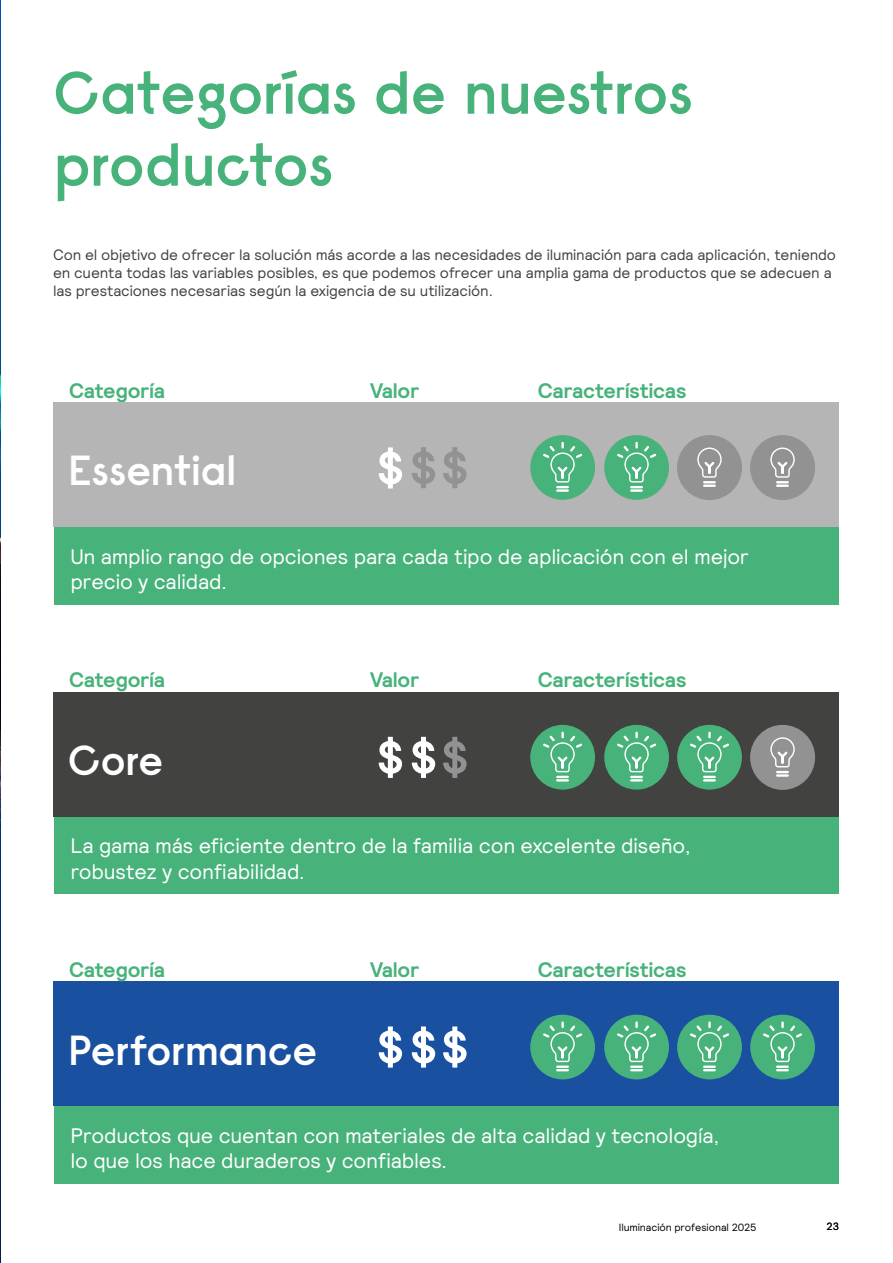
<style>
.page{position:relative;width:893px;height:1263px;background:#fff}
.page>*{position:absolute;margin:0;border:0;box-sizing:border-box;transform-origin:0 0}
.t1{font:600 60px/72px "Signify Raisonne";letter-spacing:-.015em;color:#47b27a}
.t2{font:600 42px "Signify Raisonne";letter-spacing:-.015em;color:#fff}
.t3{font:21px/25.2px "Relative";letter-spacing:-.01em;color:#fff}
.t4{font:700 21px "Relative";letter-spacing:-.005em;color:#47b27a}
.t5{font:15px/18px "Relative";letter-spacing:-.005em;color:#424241}
.t6{font:10.5px "Relative";letter-spacing:-.01em;color:#000}
</style>
<div class="page">
<img style="left:0;top:0;width:1px;height:778px">
<div style="left:54px;top:527px;width:785px;height:77px;background:#47b27a"></div>
<div style="left:54px;top:817px;width:785px;height:77px;background:#47b27a"></div>
<div style="left:54px;top:1106px;width:785px;height:78px;background:#47b27a"></div>
<div style="left:53px;top:981px;width:786px;height:125px;background:#1951a0"></div>
<div style="left:750px;top:1015px;width:65px;height:64px;background:#47b27a;border-radius:50%"></div>
<svg style="left:761px;top:1020px;width:43px;height:51px"></svg>
<div style="left:677px;top:1015px;width:65px;height:64px;background:#47b27a;border-radius:50%"></div>
<svg style="left:688px;top:1020px;width:43px;height:51px"></svg>
<div style="left:604px;top:1015px;width:65px;height:64px;background:#47b27a;border-radius:50%"></div>
<svg style="left:615px;top:1020px;width:43px;height:51px"></svg>
<div style="left:530px;top:1015px;width:65px;height:64px;background:#47b27a;border-radius:50%"></div>
<svg style="left:541px;top:1020px;width:43px;height:51px"></svg>
<svg style="left:379px;top:1026px;width:23px;height:41px"></svg>
<svg style="left:412px;top:1026px;width:23px;height:41px"></svg>
<svg style="left:443px;top:1026px;width:23px;height:41px"></svg>
<div style="left:53px;top:692px;width:786px;height:125px;background:#424241"></div>
<div style="left:750px;top:725px;width:65px;height:65px;background:#929292;border-radius:50%"></div>
<svg style="left:770px;top:737px;width:25px;height:40px"></svg>
<div style="left:677px;top:725px;width:65px;height:65px;background:#47b27a;border-radius:50%"></div>
<svg style="left:688px;top:730px;width:43px;height:51px"></svg>
<div style="left:604px;top:725px;width:65px;height:65px;background:#47b27a;border-radius:50%"></div>
<svg style="left:615px;top:730px;width:43px;height:51px"></svg>
<div style="left:530px;top:725px;width:65px;height:65px;background:#47b27a;border-radius:50%"></div>
<svg style="left:541px;top:730px;width:43px;height:51px"></svg>
<svg style="left:379px;top:737px;width:23px;height:41px"></svg>
<svg style="left:412px;top:737px;width:23px;height:41px"></svg>
<svg style="left:443px;top:737px;width:23px;height:41px"></svg>
<div style="left:53px;top:402px;width:786px;height:125px;background:#b6b5b5"></div>
<div style="left:604px;top:435px;width:65px;height:65px;background:#47b27a;border-radius:50%"></div>
<svg style="left:615px;top:441px;width:43px;height:51px"></svg>
<div style="left:530px;top:435px;width:65px;height:65px;background:#47b27a;border-radius:50%"></div>
<svg style="left:541px;top:441px;width:43px;height:51px"></svg>
<svg style="left:379px;top:447px;width:23px;height:41px"></svg>
<svg style="left:412px;top:447px;width:23px;height:41px"></svg>
<svg style="left:443px;top:447px;width:23px;height:41px"></svg>
<div style="left:750px;top:435px;width:65px;height:65px;background:#929292;border-radius:50%"></div>
<svg style="left:770px;top:447px;width:25px;height:40px"></svg>
<div style="left:677px;top:435px;width:65px;height:65px;background:#929292;border-radius:50%"></div>
<svg style="left:697px;top:447px;width:25px;height:40px"></svg>
<hr style="left:0;top:778px;width:1px;height:485px;background:#000">
<h1 class="t1" style="left:53px;top:56px;width:641px">Categorías de nuestros productos</h1>
<p class="t5" style="left:53px;top:245px;width:784px">Con el objetivo de ofrecer la solución más acorde a las necesidades de iluminación para cada aplicación, teniendo en cuenta todas las variables posibles, es que podemos ofrecer una amplia gama de productos que se adecuen a las prestaciones necesarias según la exigencia de su utilización.</p>
<h3 class="t4" style="left:69px;top:376px;width:98px">Categoría</h3>
<h3 class="t4" style="left:370px;top:376px;width:50px">Valor</h3>
<h3 class="t4" style="left:538px;top:376px;width:150px">Características</h3>
<h2 class="t2" style="left:68px;top:444px;width:171px">Essential</h2>
<h3 class="t3" style="left:70px;top:543px;width:680px">Un amplio rango de opciones para cada tipo de aplicación con el mejor precio y calidad.</h3>
<h3 class="t4" style="left:69px;top:666px;width:98px">Categoría</h3>
<h3 class="t4" style="left:370px;top:666px;width:50px">Valor</h3>
<h3 class="t4" style="left:538px;top:666px;width:150px">Características</h3>
<h2 class="t2" style="left:68px;top:733px;width:97px">Core</h2>
<h3 class="t3" style="left:70px;top:833px;width:622px">La gama más eficiente dentro de la familia con excelente diseño, robustez y confiabilidad.</h3>
<h3 class="t4" style="left:69px;top:956px;width:98px">Categoría</h3>
<h3 class="t4" style="left:370px;top:956px;width:50px">Valor</h3>
<h3 class="t4" style="left:538px;top:956px;width:150px">Características</h3>
<h2 class="t2" style="left:68px;top:1023px;width:251px">Performance</h2>
<h3 class="t3" style="left:70px;top:1122px;width:651px">Productos que cuentan con materiales de alta calidad y tecnología, lo que los hace duraderos y confiables.</h3>
<p class="t6" style="left:619px;top:1220px;width:139px">Iluminación profesional 2025</p>
<p class="t6" style="left:827px;top:1220px;width:14px">23</p>
</div>
